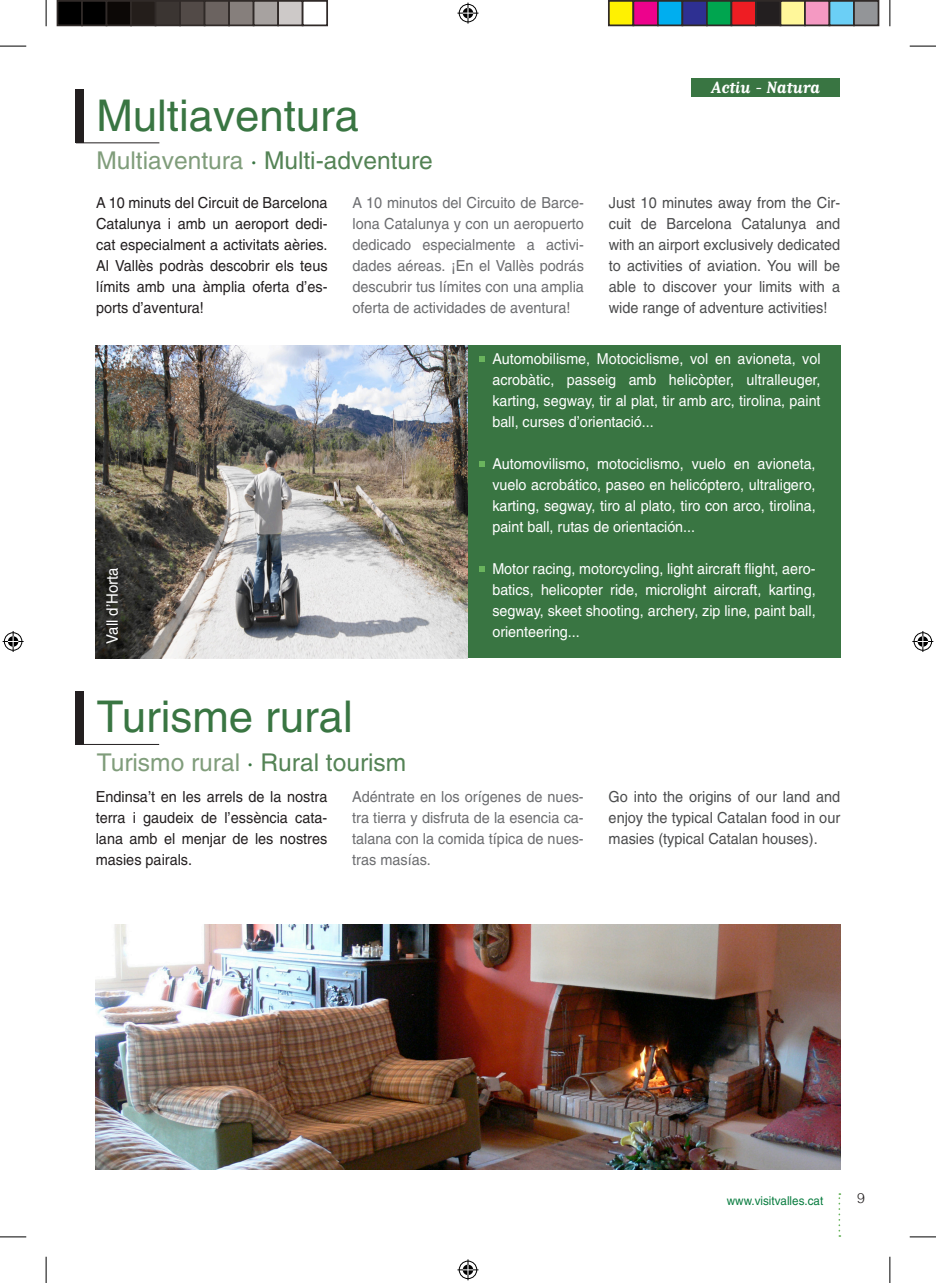
<style>
.page{position:relative;width:936px;height:1283px;background:#fff}
.page>*{position:absolute;margin:0;border:0;box-sizing:border-box;transform-origin:0 0}
.t1{font:43.75px "Helvetica";color:#397542}
.t2{font:24.5px "Helvetica";color:#548355}
.t3{font:24.5px "Helvetica";color:#809d7b}
.t4{font:700 19.25px "Matrix Script";color:#fff}
.t5{font:15.75px "Helvetica";color:#fff;scale:.95 1}
.t6{font:15.22px/21px "Helvetica";color:#6c6d70;text-align:justify;scale:.95 1}
.t7{font:15.22px/21px "Helvetica";color:#4b4c4d;text-align:justify;scale:.95 1}
.t8{font:15.22px/21px "Helvetica";color:#231f20;text-align:justify;scale:.95 1}
.t9{font:15.05px/21px "Helvetica";color:#fff;text-align:justify;scale:.95 1}
.t10{font:300 14px "Helvetica";color:#231f20}
.t11{font:12.25px "Helvetica";color:#087c3f;scale:.95 1}
.s1{color:#809d7b}
.s2{color:#397542}
.s3{color:#548355}
</style>
<div class="page">
<svg style="left:838px;top:1193px;width:2px;height:44px"></svg>
<div style="left:467px;top:345px;width:373px;height:313px;background:#397542"></div>
<div style="left:76px;top:89px;width:8px;height:54px;background:#231f20"></div>
<hr style="left:76px;top:143px;width:83px;height:1px;background:#231f20">
<div style="left:76px;top:691px;width:8px;height:54px;background:#231f20"></div>
<hr style="left:76px;top:744px;width:83px;height:1px;background:#231f20">
<img style="left:96px;top:924px;width:744px;height:246px">
<img style="left:96px;top:345px;width:371px;height:313px">
<svg style="left:479px;top:462px;width:5px;height:5px"></svg>
<svg style="left:479px;top:356px;width:5px;height:5px"></svg>
<svg style="left:479px;top:566px;width:5px;height:5px"></svg>
<div style="left:691px;top:78px;width:149px;height:19px;background:#397542"></div>
<svg style="left:0;top:46px;width:26px;height:1px"></svg>
<svg style="left:909px;top:46px;width:26px;height:1px"></svg>
<svg style="left:0;top:1236px;width:26px;height:1px"></svg>
<svg style="left:909px;top:1236px;width:26px;height:1px"></svg>
<svg style="left:46px;top:0;width:1px;height:26px"></svg>
<svg style="left:46px;top:1256px;width:1px;height:27px"></svg>
<svg style="left:889px;top:0;width:1px;height:26px"></svg>
<svg style="left:889px;top:1256px;width:1px;height:27px"></svg>
<svg style="left:457px;top:3px;width:21px;height:21px"></svg>
<svg style="left:457px;top:1259px;width:21px;height:21px"></svg>
<svg style="left:3px;top:631px;width:21px;height:21px"></svg>
<svg style="left:912px;top:631px;width:21px;height:21px"></svg>
<div style="left:57px;top:1px;width:25px;height:24px;background:#000"></div>
<div style="left:57px;top:0;width:26px;height:26px;border:2px solid #302a28"></div>
<div style="left:82px;top:1px;width:24px;height:24px;background:#000"></div>
<div style="left:81px;top:0;width:26px;height:26px;border:2px solid #302a28"></div>
<div style="left:106px;top:1px;width:25px;height:24px;background:#0c0806"></div>
<div style="left:106px;top:0;width:26px;height:26px;border:2px solid #302a28"></div>
<div style="left:131px;top:1px;width:24px;height:24px;background:#241e1b"></div>
<div style="left:130px;top:0;width:26px;height:26px;border:2px solid #302a28"></div>
<div style="left:155px;top:1px;width:25px;height:24px;background:#3b3532"></div>
<div style="left:155px;top:0;width:26px;height:26px;border:2px solid #302a28"></div>
<div style="left:180px;top:1px;width:24px;height:24px;background:#524a47"></div>
<div style="left:179px;top:0;width:26px;height:26px;border:2px solid #302a28"></div>
<div style="left:204px;top:1px;width:25px;height:24px;background:#6b6360"></div>
<div style="left:204px;top:0;width:26px;height:26px;border:2px solid #302a28"></div>
<div style="left:229px;top:1px;width:24px;height:24px;background:#867f7c"></div>
<div style="left:228px;top:0;width:26px;height:26px;border:2px solid #302a28"></div>
<div style="left:253px;top:1px;width:25px;height:24px;background:#a7a2a0"></div>
<div style="left:253px;top:0;width:26px;height:26px;border:2px solid #302a28"></div>
<div style="left:278px;top:1px;width:24px;height:24px;background:#cdc9c8"></div>
<div style="left:277px;top:0;width:26px;height:26px;border:2px solid #302a28"></div>
<div style="left:302px;top:0;width:26px;height:26px;border:2px solid #302a28"></div>
<div style="left:609px;top:1px;width:24px;height:24px;background:#fff101"></div>
<div style="left:608px;top:0;width:26px;height:26px;border:2px solid #302a28"></div>
<div style="left:633px;top:1px;width:25px;height:24px;background:#ed028c"></div>
<div style="left:632px;top:0;width:26px;height:26px;border:2px solid #302a28"></div>
<div style="left:658px;top:1px;width:24px;height:24px;background:#00aeef"></div>
<div style="left:657px;top:0;width:26px;height:26px;border:2px solid #302a28"></div>
<div style="left:682px;top:1px;width:25px;height:24px;background:#2e3092"></div>
<div style="left:681px;top:0;width:26px;height:26px;border:2px solid #302a28"></div>
<div style="left:707px;top:1px;width:24px;height:24px;background:#00a54f"></div>
<div style="left:706px;top:0;width:26px;height:26px;border:2px solid #302a28"></div>
<div style="left:731px;top:1px;width:25px;height:24px;background:#ee1d23"></div>
<div style="left:730px;top:0;width:26px;height:26px;border:2px solid #302a28"></div>
<div style="left:756px;top:1px;width:24px;height:24px;background:#231f20"></div>
<div style="left:755px;top:0;width:26px;height:26px;border:2px solid #302a28"></div>
<div style="left:780px;top:1px;width:25px;height:24px;background:#fff79a"></div>
<div style="left:779px;top:0;width:26px;height:26px;border:2px solid #302a28"></div>
<div style="left:805px;top:1px;width:24px;height:24px;background:#f499c2"></div>
<div style="left:804px;top:0;width:26px;height:26px;border:2px solid #302a28"></div>
<div style="left:829px;top:1px;width:25px;height:24px;background:#6bcff6"></div>
<div style="left:828px;top:0;width:26px;height:26px;border:2px solid #302a28"></div>
<div style="left:854px;top:1px;width:24px;height:24px;background:#939598"></div>
<div style="left:853px;top:0;width:26px;height:26px;border:2px solid #302a28"></div>
<h1 class="t1" style="left:96px;top:90px;width:264px">Multiaventura</h1>
<h2 class="t2" style="left:96px;top:147px;width:338px"><span class="s1">Multiaventura</span> <span class="s2">·</span> Multi-adventure</h2>
<p class="t4" style="left:711px;top:78px;width:110px">Actiu - Natura</p>
<p class="t8" style="left:96px;top:192px;width:245px">A 10 minuts del Circuit de Barcelona Catalunya i amb un aeroport dedi&shy;cat especialment a activitats aèries.<br>Al Vallès podràs descobrir els teus límits amb una àmplia oferta d’es&shy;ports d’aventura!</p>
<p class="t6" style="left:352px;top:192px;width:245px">A 10 minutos del Circuito de Barce&shy;lona Catalunya y con un aeropuerto dedicado especialmente a activi&shy;dades aéreas. ¡En el Vallès podrás descubrir tus límites con una amplia oferta de actividades de aventura!</p>
<p class="t7" style="left:608px;top:192px;width:245px">Just 10 minutes away from the Cir&shy;cuit de Barcelona Catalunya and with an airport exclusively dedicated to activities of aviation. You will be able to discover your limits with a wide range of adventure activities!</p>
<p class="t5" style="left:103px;top:643px;width:82px;rotate:-90deg">Vall d’Horta</p>
<p class="t9" style="left:492px;top:349px;width:347px">Automobilisme, Motociclisme, vol en avioneta, vol acrobàtic, passeig amb helicòpter, ultralleuger, karting, segway, tir al plat, tir amb arc, tirolina, paint ball, curses d’orientació...</p>
<p class="t9" style="left:492px;top:453px;width:342px">Automovilismo, motociclismo, vuelo en avioneta, vuelo acrobático, paseo en helicóptero, ultraligero, karting, segway, tiro al plato, tiro con arco, tirolina, paint ball, rutas de orientación...</p>
<p class="t9" style="left:492px;top:558px;width:342px">Motor racing, motorcycling, light aircraft flight, aero&shy;batics, helicopter ride, microlight aircraft, karting, segway, skeet shooting, archery, zip line, paint ball, orienteering...</p>
<h1 class="t1" style="left:97px;top:692px;width:258px">Turisme rural</h1>
<h2 class="t3" style="left:97px;top:748px;width:311px">Turismo rural <span class="s2">·</span> <span class="s3">Rural tourism</span></h2>
<p class="t8" style="left:96px;top:786px;width:245px">Endinsa’t en les arrels de la nostra terra i gaudeix de l’essència cata&shy;lana amb el menjar de les nostres masies pairals.</p>
<p class="t6" style="left:352px;top:786px;width:245px">Adéntrate en los orígenes de nues&shy;tra tierra y disfruta de la esencia ca&shy;talana con la comida típica de nues&shy;tras masías.</p>
<p class="t7" style="left:608px;top:786px;width:245px">Go into the origins of our land and enjoy the typical Catalan food in our masies (typical Catalan houses).</p>
<p class="t11" style="left:726px;top:1194px;width:103px">www.visitvalles.cat</p>
<p class="t10" style="left:857px;top:1186px;width:9px">9</p>
</div>
